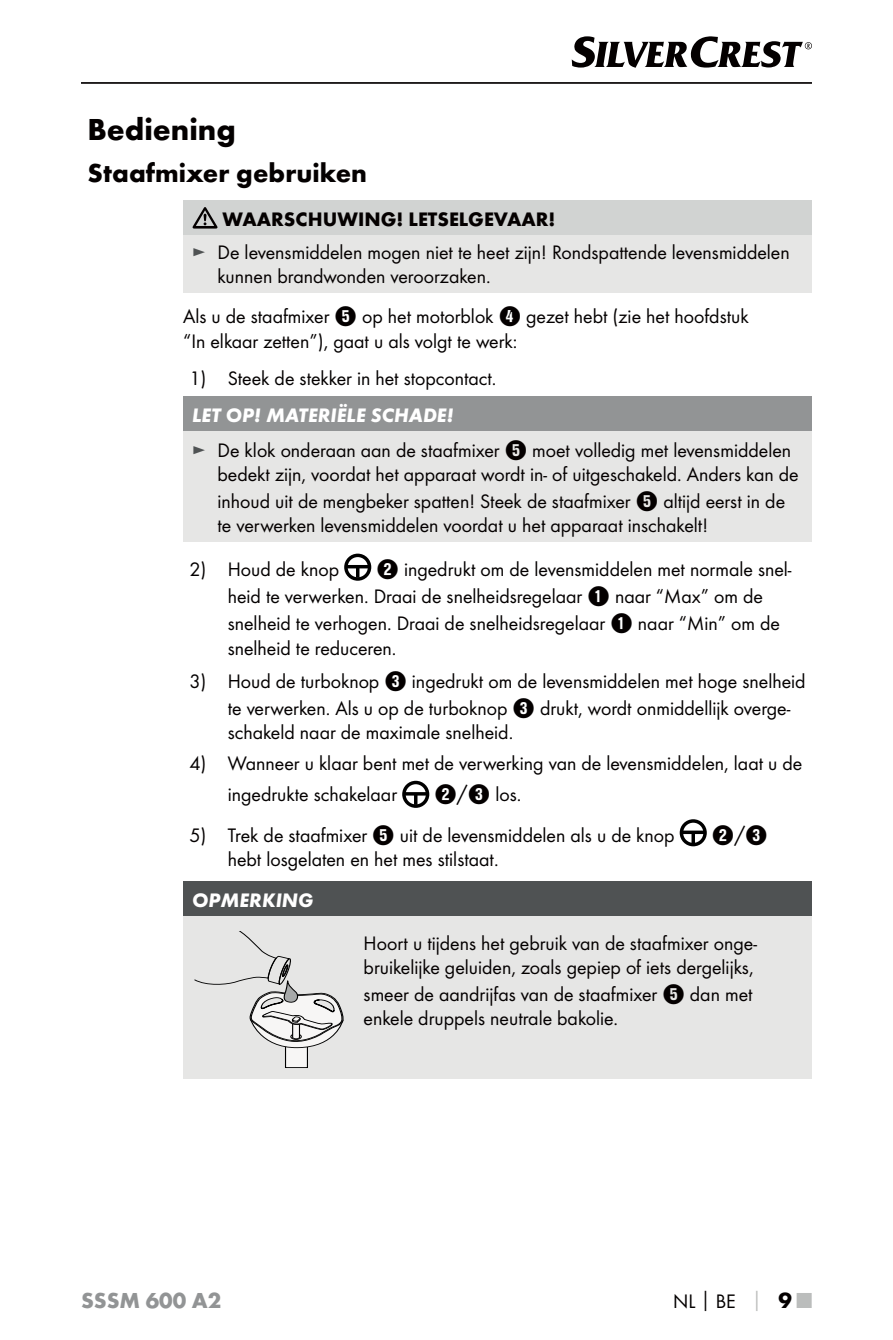
<style>
.page{position:relative;width:893px;height:1340px;background:#fff}
.page>*{position:absolute;margin:0;border:0;box-sizing:border-box;transform-origin:0 0}
.t1{font:700 31.5px "Futura";color:#040000}
.t2{font:700 27px "Futura";color:#040000}
.t3{font:700 22.5px "Futura";color:#929495}
.t4{font:22.5px "Hako PI Nummern";color:#040000}
.t5{font:20.25px/24.3px "Futura Boo";color:#040000}
.t6{font:italic 700 20.25px "Futura";color:#fff}
.t7{font:700 20.25px "Futura";color:#040000}
.s1{color:#4f5253}
.s2{font-family:"Hako PI Nummern";font-size:22.5px}
.s3{font-size:22.5px}
.s4{font-family:"Futura Boo"}
.s5{font-family:"Futura";font-weight:700}
.s6{font-family:"Futura";font-weight:700;color:#bbbdbc}
.s7{font-family:"Futura";font-weight:700;font-size:22.5px}
.s8{font-family:"Futura";font-weight:700;font-size:22.5px;color:#bbbdbc}
</style>
<div class="page">
<hr style="left:81px;top:82px;width:731px;height:2px;background:#040000">
<svg style="left:572px;top:36px;width:240px;height:32px"></svg>
<div style="left:183px;top:200px;width:629px;height:35px;background:#d1d3d2"></div>
<div style="left:183px;top:235px;width:629px;height:57px;background:#e6e6e5"></div>
<svg style="left:193px;top:207px;width:24px;height:21px"></svg>
<div style="left:183px;top:397px;width:629px;height:34px;background:#929495"></div>
<div style="left:183px;top:431px;width:629px;height:110px;background:#e6e6e5"></div>
<svg style="left:346px;top:555px;width:24px;height:24px"></svg>
<div style="left:344px;top:553px;width:27px;height:27px;border:3px solid #000;border-radius:50%"></div>
<hr style="left:346px;top:565px;width:24px;height:3px;background:#000">
<svg style="left:356px;top:568px;width:3px;height:9px"></svg>
<svg style="left:404px;top:782px;width:24px;height:24px"></svg>
<div style="left:402px;top:780px;width:27px;height:28px;border:3px solid #000;border-radius:50%"></div>
<hr style="left:404px;top:792px;width:24px;height:3px;background:#000">
<svg style="left:414px;top:795px;width:3px;height:9px"></svg>
<svg style="left:681px;top:821px;width:24px;height:23px"></svg>
<div style="left:680px;top:819px;width:27px;height:27px;border:3px solid #000;border-radius:50%"></div>
<svg style="left:681px;top:830px;width:24px;height:4px"></svg>
<svg style="left:691px;top:831px;width:4px;height:12px"></svg>
<div style="left:183px;top:881px;width:629px;height:35px;background:#4f5253"></div>
<div style="left:183px;top:916px;width:629px;height:163px;background:#e6e6e5"></div>
<div style="left:286px;top:1046px;width:21px;height:21px;background:#f7f6f5"></div>
<div style="left:285px;top:1046px;width:23px;height:21px;border:1px solid #000"></div>
<svg style="left:194px;top:931px;width:150px;height:117px"></svg>
<h1 class="t1" style="left:87px;top:117px;width:150px">Bediening</h1>
<h2 class="t2" style="left:87px;top:162px;width:281px">Staafmixer gebruiken</h2>
<p class="t7" style="left:223px;top:211px;width:334px">WAARSCHUWING! LETSELGEVAAR!</p>
<p class="t5" style="left:218px;top:241px;width:574px;text-indent:-26px"><span class="s1">►</span> De levensmiddelen mogen niet te heet zijn! Rondspattende levensmiddelen kunnen brandwonden veroorzaken.</p>
<p class="t5" style="left:183px;top:305px;width:567px">Als u de staafmixer <span class="s2">5</span> op het motorblok <span class="s2">4</span> gezet hebt (zie het hoofdstuk “In elkaar zetten”), gaat u als volgt te werk:</p>
<p class="t5" style="left:189px;top:367px;width:309px">1) Steek de stekker in het stopcontact.</p>
<p class="t6" style="left:192px;top:408px;width:263px">LET OP! MATERIËLE SCHADE!</p>
<p class="t5" style="left:218px;top:439px;width:583px;text-indent:-26px"><span class="s1">►</span> De klok onderaan aan de staafmixer <span class="s2">5</span> moet volledig met levensmiddelen bedekt zijn, voordat het apparaat wordt in- of uitgeschakeld. Anders kan de</p>
<p class="t5" style="left:218px;top:490px;width:569px">inhoud uit de mengbeker spatten! Steek de staafmixer <span class="s2">5</span> altijd eerst in de te verwerken levensmiddelen voordat u het apparaat inschakelt!</p>
<p class="t5" style="left:189px;top:558px;width:151px">2) Houd de knop</p>
<p class="t5" style="left:228px;top:557px;width:565px;line-height:27px;text-indent:149px"><span class="s2">2</span> ingedrukt om de levensmiddelen met normale snel&shy;heid te verwerken. Draai de snelheidsregelaar <span class="s2">1</span> naar “Max” om de snelheid te verhogen. Draai de snelheidsregelaar <span class="s2">1</span> naar “Min” om de</p>
<p class="t5" style="left:228px;top:636px;width:170px">snelheid te reduceren.</p>
<p class="t5" style="left:228px;top:668px;width:579px;line-height:27px;text-indent:-38px">3) Houd de turboknop <span class="s2">3</span> ingedrukt om de levensmiddelen met hoge snelheid te verwerken. Als u op de turboknop <span class="s2">3</span> drukt, wordt onmiddellijk overge-</p>
<p class="t5" style="left:228px;top:721px;width:287px">schakeld naar de maximale snelheid.</p>
<p class="t5" style="left:228px;top:748px;width:576px;line-height:31.1px;text-indent:-38px">4) Wanneer u klaar bent met de verwerking van de levensmiddelen, laat u de ingedrukte schakelaar</p>
<p class="t5" style="left:434px;top:783px;width:89px"><span class="s2">2</span><span class="s3">/</span><span class="s2">3</span> los.</p>
<p class="t5" style="left:189px;top:824px;width:487px">5) Trek de staafmixer <span class="s2">5</span> uit de levensmiddelen als u de knop</p>
<p class="t4" style="left:712px;top:824px;width:57px">2<span class="s4">/</span>3</p>
<p class="t5" style="left:228px;top:848px;width:272px">hebt losgelaten en het mes stilstaat.</p>
<p class="t6" style="left:192px;top:893px;width:123px">OPMERKING</p>
<p class="t5" style="left:364px;top:931px;width:395px">Hoort u tijdens het gebruik van de staafmixer onge&shy;bruikelijke geluiden, zoals gepiep of iets dergelijks,</p>
<p class="t5" style="left:364px;top:983px;width:390px">smeer de aandrijfas van de staafmixer <span class="s2">5</span> dan met enkele druppels neutrale bakolie.</p>
<p class="t3" style="left:81px;top:1291px;width:142px">SSSM 600 A2</p>
<p class="t5" style="left:673px;top:1290px;width:140px">NL<span class="s5">│</span>BE <span class="s6">│</span> <span class="s7">9</span> <span class="s8">■</span></p>
</div>
